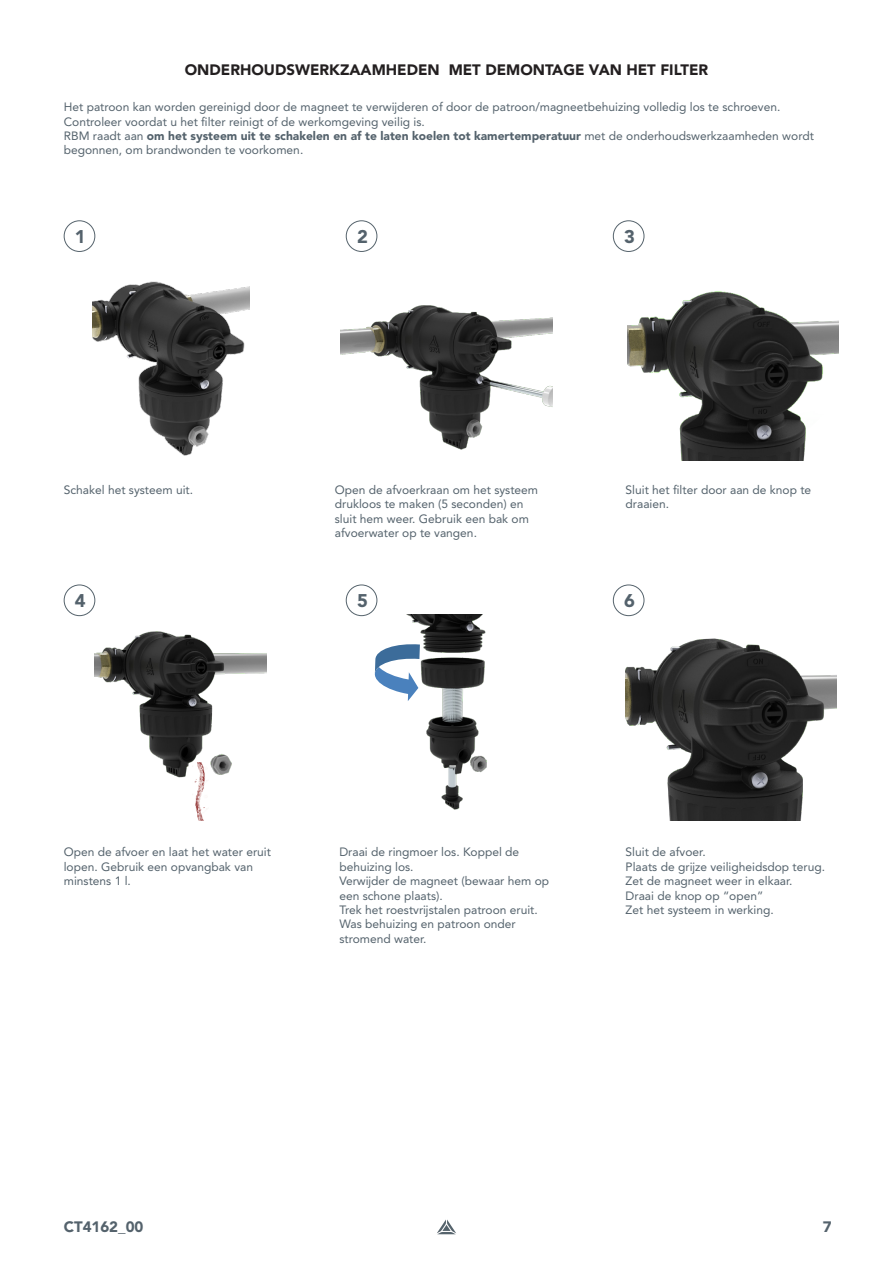
<style>
.page{position:relative;width:893px;height:1263px;background:#fff}
.page>*{position:absolute;margin:0;border:0;box-sizing:border-box;transform-origin:0 0}
.t1{font:900 18.3px "Avenir LT Pro";color:#54626c}
.t2{font:900 15px "Avenir LT Pro";color:#231f20}
.t3{font:900 15px "Avenir LT Pro";color:#54626c}
.t4{font:12px/14.4px "Avenir LT Pro";color:#54626c}
.s1{font-weight:900}
</style>
<div class="page">
<svg style="left:437px;top:1219px;width:19px;height:15px"></svg>
<div style="left:64px;top:220px;width:31px;height:32px;border:1px solid #55636c;border-radius:50%"></div>
<div style="left:346px;top:220px;width:31px;height:32px;border:1px solid #55636c;border-radius:50%"></div>
<div style="left:613px;top:220px;width:31px;height:32px;border:1px solid #55636c;border-radius:50%"></div>
<div style="left:64px;top:585px;width:31px;height:31px;border:1px solid #55636c;border-radius:50%"></div>
<div style="left:346px;top:585px;width:31px;height:31px;border:1px solid #55636c;border-radius:50%"></div>
<div style="left:613px;top:585px;width:31px;height:31px;border:1px solid #55636c;border-radius:50%"></div>
<img style="left:406px;top:614px;width:81px;height:196px">
<svg style="left:374px;top:643px;width:46px;height:58px"></svg>
<img style="left:92px;top:281px;width:157px;height:175px">
<img style="left:627px;top:291px;width:211px;height:169px">
<img style="left:341px;top:305px;width:211px;height:145px">
<img style="left:94px;top:631px;width:172px;height:147px">
<img style="left:192px;top:763px;width:16px;height:57px">
<img style="left:626px;top:638px;width:211px;height:182px">
<p class="t2" style="left:185px;top:61px;width:525px">ONDERHOUDSWERKZAAMHEDEN MET DEMONTAGE VAN HET FILTER</p>
<p class="t4" style="left:64px;top:100px;width:752px">Het patroon kan worden gereinigd door de magneet te verwijderen of door de patroon/magneetbehuizing volledig los te schroeven.<br>Controleer voordat u het filter reinigt of de werkomgeving veilig is.<br>RBM raadt aan <span class="s1">om het systeem uit te schakelen en af te laten koelen tot kamertemperatuur</span> met de onderhoudswerkzaamheden wordt begonnen, om brandwonden te voorkomen.</p>
<p class="t1" style="left:75px;top:226px;width:12px">1</p>
<p class="t1" style="left:357px;top:226px;width:12px">2</p>
<p class="t1" style="left:624px;top:226px;width:12px">3</p>
<p class="t4" style="left:64px;top:482px;width:131px">Schakel het systeem uit.</p>
<p class="t4" style="left:335px;top:482px;width:205px">Open de afvoerkraan om het systeem drukloos te maken (5 seconden) en sluit hem weer. Gebruik een bak om afvoerwater op te vangen.</p>
<p class="t4" style="left:626px;top:482px;width:187px">Sluit het filter door aan de knop te draaien.</p>
<p class="t1" style="left:75px;top:590px;width:12px">4</p>
<p class="t1" style="left:357px;top:590px;width:12px">5</p>
<p class="t1" style="left:624px;top:590px;width:12px">6</p>
<p class="t4" style="left:64px;top:845px;width:209px">Open de afvoer en laat het water eruit lopen. Gebruik een opvangbak van minstens 1 l.</p>
<p class="t4" style="left:339px;top:845px;width:211px">Draai de ringmoer los. Koppel de behuizing los.<br>Verwijder de magneet (bewaar hem op een schone plaats).<br>Trek het roestvrijstalen patroon eruit.<br>Was behuizing en patroon onder stromend water.</p>
<p class="t4" style="left:626px;top:845px;width:82px">Sluit de afvoer.</p>
<p class="t4" style="left:626px;top:859px;width:201px">Plaats de grijze veiligheidsdop terug.</p>
<p class="t4" style="left:626px;top:874px;width:168px">Zet de magneet weer in elkaar.</p>
<p class="t4" style="left:626px;top:888px;width:139px">Draai de knop op “open”</p>
<p class="t4" style="left:626px;top:902px;width:150px">Zet het systeem in werking.</p>
<p class="t3" style="left:64px;top:1218px;width:81px">CT4162_00</p>
<p class="t3" style="left:823px;top:1218px;width:10px">7</p>
</div>
